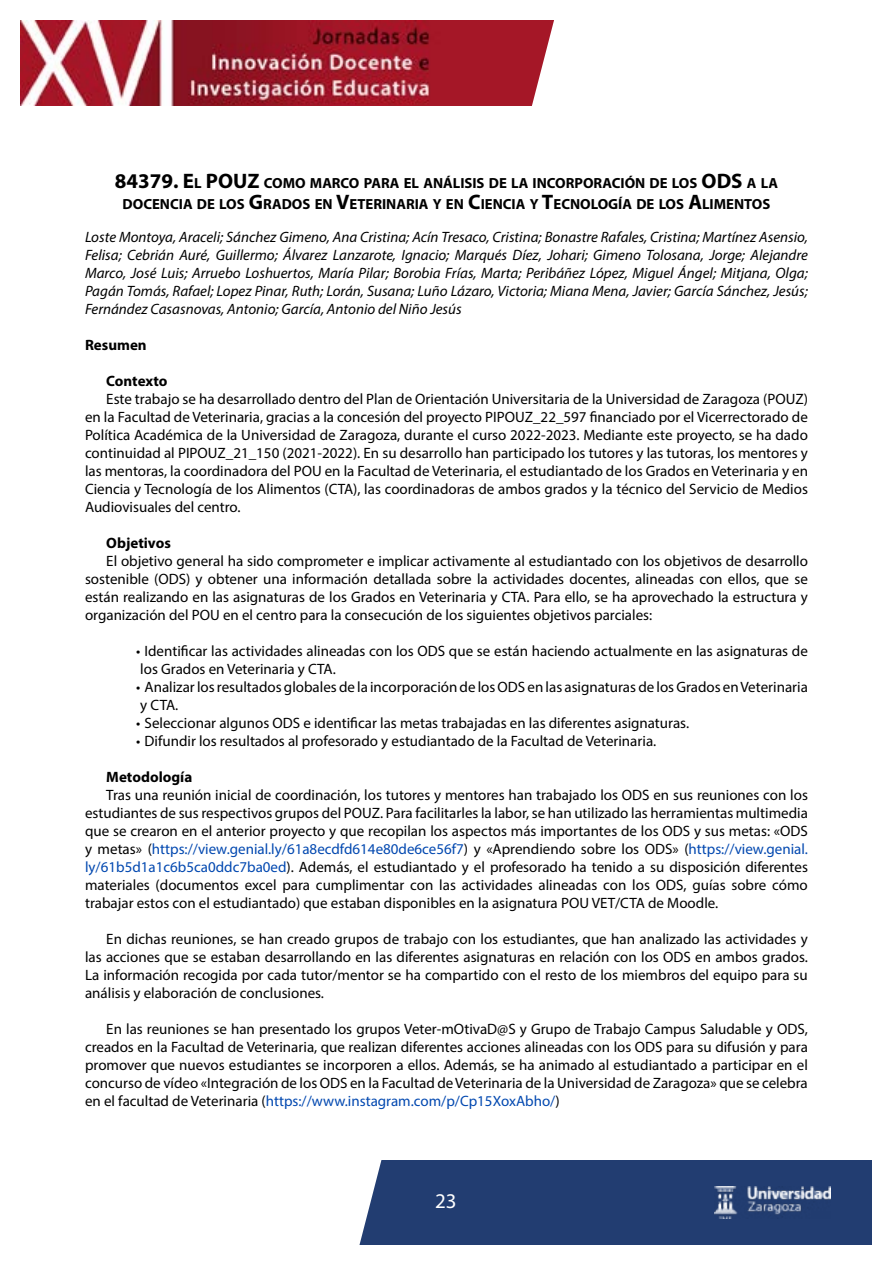
<style>
.page{position:relative;width:893px;height:1263px;background:#fff}
.page>*{position:absolute;margin:0;border:0;box-sizing:border-box;transform-origin:0 0}
.t1{font:700 21px "Myriad Pro";color:#000}
.t2{font:21px "Myriad Pro";color:#fff}
.t3{font:15px/18px "Myriad Pro";color:#000;text-align:justify}
.t4{font:italic 15px/18px "Myriad Pro";color:#000;text-align:justify}
.t5{font:700 15px "Myriad Pro";color:#000}
.t6{font:700 14.7px/21px "Myriad Pro";color:#000}
.s1{font-size:14.7px}
.s2{font-size:21px}
.s3{color:#0248b0}
</style>
<div class="page">
<img style="left:20px;top:20px;width:504px;height:85px">
<svg style="left:524px;top:20px;width:30px;height:86px"></svg>
<div style="left:149px;top:1160px;width:723px;height:85px;background:#223d71"></div>
<img style="left:714px;top:1186px;width:116px;height:33px">
<div style="left:149px;top:1160px;width:233px;height:85px;background:#fff"></div>
<h1 class="t1" style="left:115px;top:167px;width:118px">84379. E<span class="s1">L</span> POUZ</h1>
<p class="t6" style="left:264px;top:172px;width:452px">COMO MARCO PARA EL ANÁLISIS DE LA INCORPORACIÓN DE LOS <span class="s2">ODS</span></p>
<p class="t6" style="left:123px;top:172px;width:657px;text-indent:624px">A LA<br>DOCENCIA DE LOS <span class="s2">G</span>RADOS EN <span class="s2">V</span>ETERINARIA Y EN <span class="s2">C</span>IENCIA Y <span class="s2">T</span>ECNOLOGÍA DE LOS <span class="s2">A</span>LIMENTOS</p>
<p class="t4" style="left:85px;top:228px;width:724px">Loste Montoya, Araceli; Sánchez Gimeno, Ana Cristina; Acín Tresaco, Cristina; Bonastre Rafales, Cristina; Martínez Asensio, Felisa; Cebrián Auré, Guillermo; Álvarez Lanzarote, Ignacio; Marqués Díez, Johari; Gimeno Tolosana, Jorge; Alejandre Marco, José Luis; Arruebo Loshuertos, María Pilar; Borobia Frías, Marta; Peribáñez López, Miguel Ángel; Mitjana, Olga; Pagán Tomás, Rafael; Lopez Pinar, Ruth; Lorán, Susana; Luño Lázaro, Victoria; Miana Mena, Javier; García Sánchez, Jesús; Fernández Casasnovas, Antonio; García, Antonio del Niño Jesús</p>
<p class="t5" style="left:85px;top:335px;width:63px">Resumen</p>
<p class="t5" style="left:106px;top:371px;width:63px">Contexto</p>
<p class="t3" style="left:85px;top:390px;width:724px;text-indent:21px">Este trabajo se ha desarrollado dentro del Plan de Orientación Universitaria de la Universidad de Zaragoza (POUZ) en la Facultad de Veterinaria, gracias a la concesión del proyecto PIPOUZ_22_597 financiado por el Vicerrectorado de Política Académica de la Universidad de Zaragoza, durante el curso 2022-2023. Mediante este proyecto, se ha dado continuidad al PIPOUZ_21_150 (2021-2022). En su desarrollo han participado los tutores y las tutoras, los mentores y las mentoras, la coordinadora del POU en la Facultad de Veterinaria, el estudiantado de los Grados en Veterinaria y en Ciencia y Tecnología de los Alimentos (CTA), las coordinadoras de ambos grados y la técnico del Servicio de Medios Audiovisuales del centro.</p>
<p class="t5" style="left:106px;top:533px;width:66px">Objetivos</p>
<p class="t3" style="left:85px;top:552px;width:724px;text-indent:21px">El objetivo general ha sido comprometer e implicar activamente al estudiantado con los objetivos de desarrollo sostenible (ODS) y obtener una información detallada sobre la actividades docentes, alineadas con ellos, que se están realizando en las asignaturas de los Grados en Veterinaria y CTA. Para ello, se ha aprovechado la estructura y organización del POU en el centro para la consecución de los siguientes objetivos parciales:</p>
<p class="t3" style="left:136px;top:642px;width:673px">• Identificar las actividades alineadas con los ODS que se están haciendo actualmente en las asignaturas de los Grados en Veterinaria y CTA.</p>
<p class="t3" style="left:136px;top:678px;width:673px">• Analizar los resultados globales de la incorporación de los ODS en las asignaturas de los Grados en Veterinaria y CTA.</p>
<p class="t3" style="left:136px;top:714px;width:553px">• Seleccionar algunos ODS e identificar las metas trabajadas en las diferentes asignaturas.</p>
<p class="t3" style="left:136px;top:732px;width:520px">• Difundir los resultados al profesorado y estudiantado de la Facultad de Veterinaria.</p>
<p class="t5" style="left:106px;top:767px;width:88px">Metodología</p>
<p class="t3" style="left:85px;top:786px;width:724px;text-indent:21px">Tras una reunión inicial de coordinación, los tutores y mentores han trabajado los ODS en sus reuniones con los estudiantes de sus respectivos grupos del POUZ. Para facilitarles la labor, se han utilizado las herramientas multimedia que se crearon en el anterior proyecto y que recopilan los aspectos más importantes de los ODS y sus metas: «ODS y metas» (<span class="s3">https://view.genial.ly/61a8ecdfd614e80de6ce56f7</span>) y «Aprendiendo sobre los ODS» (<span class="s3">https://view.genial. ly/61b5d1a1c6b5ca0ddc7ba0ed</span>). Además, el estudiantado y el profesorado ha tenido a su disposición diferentes materiales (documentos excel para cumplimentar con las actividades alineadas con los ODS, guías sobre cómo trabajar estos con el estudiantado) que estaban disponibles en la asignatura POU VET/CTA de Moodle.</p>
<p class="t3" style="left:85px;top:930px;width:724px;text-indent:21px">En dichas reuniones, se han creado grupos de trabajo con los estudiantes, que han analizado las actividades y las acciones que se estaban desarrollando en las diferentes asignaturas en relación con los ODS en ambos grados.<br>La información recogida por cada tutor/mentor se ha compartido con el resto de los miembros del equipo para su análisis y elaboración de conclusiones.</p>
<p class="t3" style="left:85px;top:1020px;width:724px;text-indent:21px">En las reuniones se han presentado los grupos Veter-mOtivaD@S y Grupo de Trabajo Campus Saludable y ODS, creados en la Facultad de Veterinaria, que realizan diferentes acciones alineadas con los ODS para su difusión y para promover que nuevos estudiantes se incorporen a ellos. Además, se ha animado al estudiantado a participar en el concurso de vídeo «Integración de los ODS en la Facultad de Veterinaria de la Universidad de Zaragoza» que se celebra en el facultad de Veterinaria (<span class="s3">https://www.instagram.com/p/Cp15XoxAbho/</span>)</p>
<h1 class="t2" style="left:435px;top:1188px;width:23px">23</h1>
</div>
